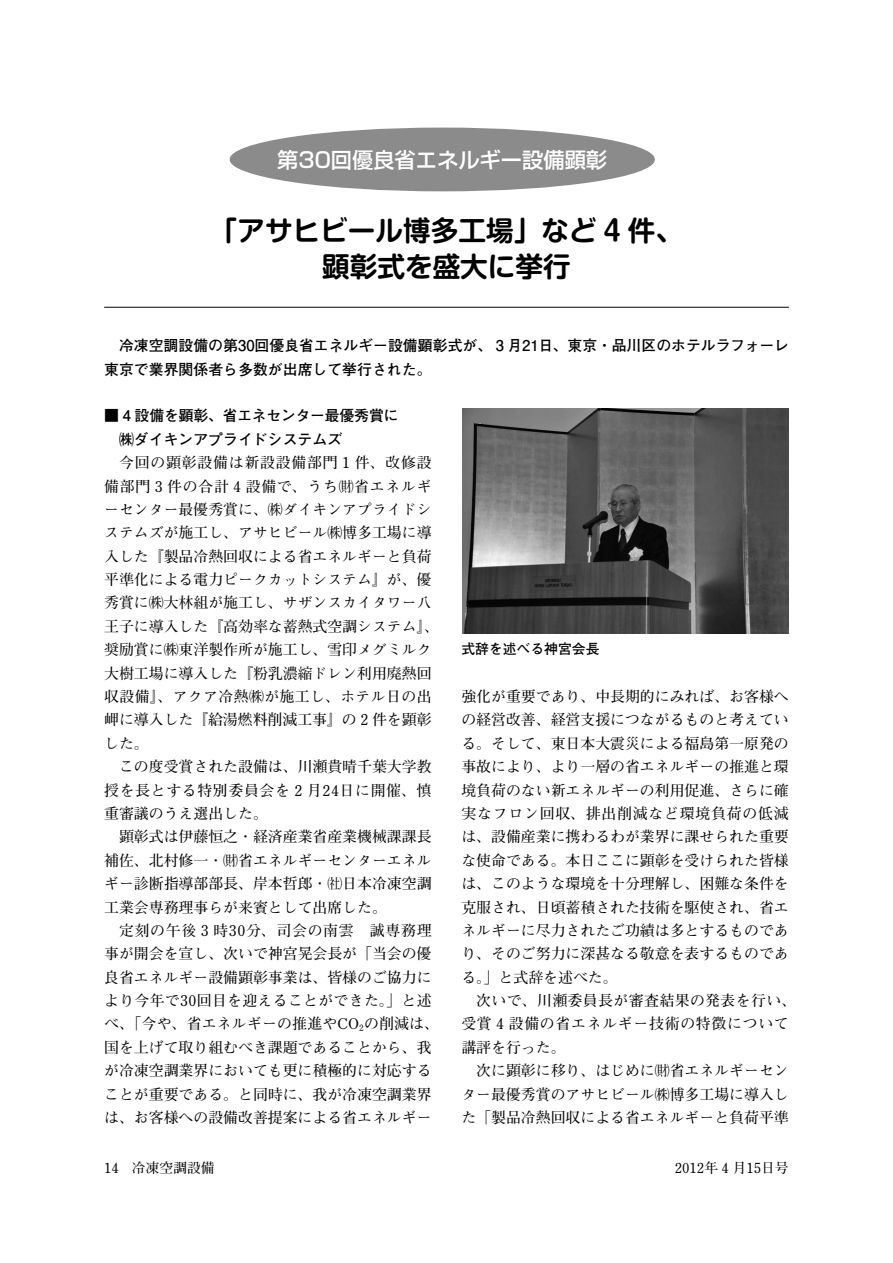
<style>
.page{position:relative;width:893px;height:1263px;background:#fff}
.page>*{position:absolute;margin:0;border:0;box-sizing:border-box;transform-origin:0 0}
.t1{font:27.6px/36.2px "Shin M Go Pro De Bold 90 msp RKSJ H";color:#000;text-align:center}
.t2{font:21.3px "Shin Go Pro Medium 90 msp RKSJ H";color:#fff}
.t3{font:14.85px/23.4px "Futo Min A101 Pro Bold 90 msp RKSJ H";color:#000;text-align:justify}
.t4{font:14.85px/23.4px "Futo Go B101 Pro Bold 90 msp RKSJ H";color:#000}
.t5{font:14.85px/23.4px "Futo Min A101 Pro Bold 90 msp RKSJ H";letter-spacing:.03em;color:#000}
.t6{font:13.8px "Futo Min A101 Pro Bold 90 msp RKSJ H";color:#000}
.t7{font:13.8px "Futo Go B101 Pro Bold 90 msp RKSJ H";color:#000}
</style>
<div class="page">
<img style="left:462px;top:408px;width:327px;height:226px">
<div style="left:230px;top:128px;width:425px;height:63px;background:#8b8b8b;border-radius:50%"></div>
<hr style="left:104px;top:307px;width:685px;height:1px;background:#000">
<h2 class="t2" style="left:277px;top:152px;width:331px">第30回優良省エネルギー設備顕彰</h2>
<h1 class="t1" style="left:210px;top:216px;width:475px">「アサヒビール博多工場」など 4 件、顕彰式を盛大に挙行</h1>
<p class="t4" style="left:104px;top:336px;width:686px;text-indent:15px">冷凍空調設備の第30回優良省エネルギー設備顕彰式が、 3 月21日、東京・品川区のホテルラフォーレ東京で業界関係者ら多数が出席して挙行された。</p>
<p class="t4" style="left:119px;top:406px;width:281px;text-indent:-15px">■ 4 設備を顕彰、省エネセンター最優秀賞に㈱ダイキンアプライドシステムズ</p>
<p class="t3" style="left:104px;top:453px;width:336px;text-align:left;text-indent:15px">今回の顕彰設備は新設設備部門 1 件、改修設備部門 3 件の合計 4 設備で、うち㈶省エネルギーセンター最優秀賞に、㈱ダイキンアプライドシステムズが施工し、アサヒビール㈱博多工場に導入した『製品冷熱回収による省エネルギーと負荷平準化による電力ピークカットシステム』が、優秀賞に㈱大林組が施工し、サザンスカイタワー八王子に導入した『高効率な蓄熱式空調システム』、奨励賞に㈱東洋製作所が施工し、雪印メグミルク大樹工場に導入した『粉乳濃縮ドレン利用廃熱回収設備』、アクア冷熱㈱が施工し、ホテル日の出岬に導入した『給湯燃料削減工事』の 2 件を顕彰した。</p>
<p class="t3" style="left:104px;top:757px;width:329px;text-indent:15px">この度受賞された設備は、川瀬貴晴千葉大学教授を長とする特別委員会を 2 月24日に開催、慎重審議のうえ選出した。</p>
<p class="t3" style="left:104px;top:827px;width:329px;text-indent:15px">顕彰式は伊藤恒之・経済産業省産業機械課課長補佐、北村修一・㈶省エネルギーセンターエネルギー診断指導部部長、岸本哲郎・㈳日本冷凍空調工業会専務理事らが来賓として出席した。</p>
<p class="t3" style="left:104px;top:921px;width:336px;text-align:center">定刻の午後 3 時30分、司会の南雲　誠専務理<br>事が開会を宣し、次いで神宮晃会長が「当会の優良省エネルギー設備顕彰事業は、皆様のご協力により今年で30回目を迎えることができた。」と述べ、「今や、省エネルギーの推進やCO<sub>2</sub>の削減は、国を上げて取り組むべき課題であることから、我が冷凍空調業界においても更に積極的に対応することが重要である。と同時に、我が冷凍空調業界は、お客様への設備改善提案による省エネルギー</p>
<p class="t7" style="left:461px;top:644px;width:140px">式辞を述べる神宮会長</p>
<p class="t3" style="left:461px;top:687px;width:329px">強化が重要であり、中長期的にみれば、お客様への経営改善、経営支援につながるものと考えている。そして、東日本大震災による福島第一原発の事故により、より一層の省エネルギーの推進と環境負荷のない新エネルギーの利用促進、さらに確実なフロン回収、排出削減など環境負荷の低減は、設備産業に携わるわが業界に課せられた重要な使命である。本日ここに顕彰を受けられた皆様は、このような環境を十分理解し、困難な条件を克服され、日頃蓄積された技術を駆使され、省エネルギーに尽力されたご功績は多とするものであり、そのご努力に深甚なる敬意を表するものである。」と式辞を述べた。</p>
<p class="t5" style="left:461px;top:991px;width:336px;text-indent:15px">次いで、川瀬委員長が審査結果の発表を行い、受賞 4 設備の省エネルギー技術の特徴について講評を行った。</p>
<p class="t3" style="left:461px;top:1061px;width:329px;text-indent:15px">次に顕彰に移り、はじめに㈶省エネルギーセンター最優秀賞のアサヒビール㈱博多工場に導入した「製品冷熱回収による省エネルギーと負荷平準</p>
<p class="t6" style="left:104px;top:1163px;width:112px">14 冷凍空調設備</p>
<p class="t6" style="left:675px;top:1163px;width:116px">2012年 4 月15日号</p>
</div>
